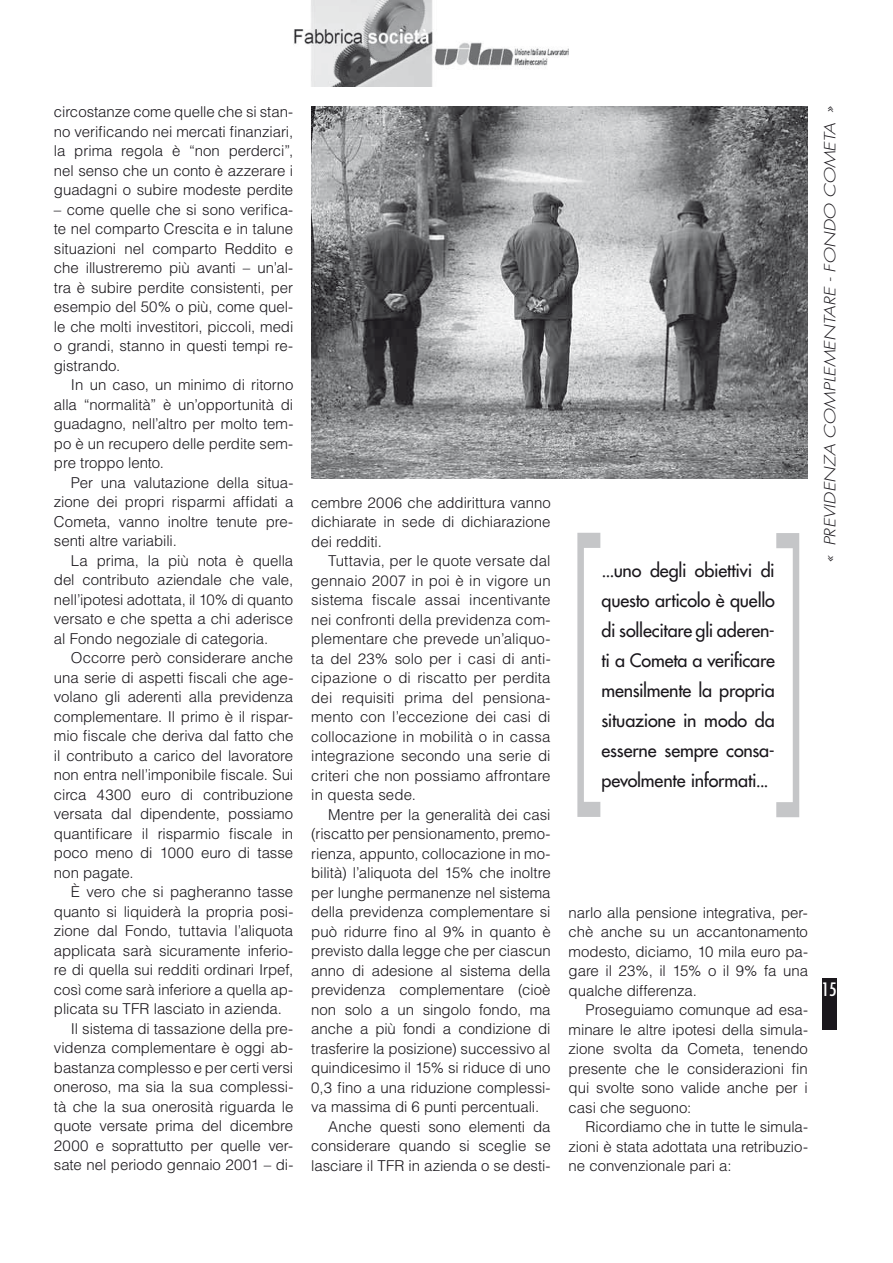
<style>
.page{position:relative;width:893px;height:1263px;background:#fff}
.page>*{position:absolute;margin:0;border:0;box-sizing:border-box;transform-origin:0 0}
.t1{font:300 297px "Futura Std";color:#c5c6c8;scale:.45 1}
.t2{font:500 18px/30px "Futura Std";letter-spacing:-.01em;color:#1a171c;text-align:justify}
.t3{font:condensed 18px "Futura Std";color:#fff}
.t4{font:300 15px/19.5px "Helvetica LT Std";color:#1a171c;text-align:justify}
.t5{font:italic 300 15px "Futura Std";color:#1a171c;scale:1.25 1}
</style>
<div class="page">
<img style="left:294px;top:0;width:274px;height:86px">
<div style="left:822px;top:978px;width:15px;height:51px;background:#1a171c"></div>
<img style="left:311px;top:106px;width:497px;height:373px">
<p class="t4" style="left:54px;top:103px;width:241px">circostanze come quelle che si stan&shy;no verificando nei mercati finanziari, la prima regola è “non perderci”, nel senso che un conto è azzerare i guadagni o subire modeste perdite</p>
<p class="t4" style="left:54px;top:201px;width:241px">– come quelle che si sono verifica&shy;te nel comparto Crescita e in talune situazioni nel comparto Reddito e che illustreremo più avanti – un’al&shy;tra è subire perdite consistenti, per esempio del 50% o più, come quel&shy;le che molti investitori, piccoli, medi o grandi, stanno in questi tempi re&shy;gistrando.</p>
<p class="t4" style="left:54px;top:376px;width:241px;text-indent:17px">In un caso, un minimo di ritorno alla “normalità” è un’opportunità di guadagno, nell’altro per molto tem&shy;po è un recupero delle perdite sem&shy;pre troppo lento.</p>
<p class="t4" style="left:54px;top:474px;width:241px;text-indent:17px">Per una valutazione della situa&shy;zione dei propri risparmi affidati a Cometa, vanno inoltre tenute pre&shy;senti altre variabili.</p>
<p class="t4" style="left:54px;top:552px;width:241px;text-indent:17px">La prima, la più nota è quella del contributo aziendale che vale, nell’ipotesi adottata, il 10% di quanto versato e che spetta a chi aderisce al Fondo negoziale di categoria.</p>
<p class="t4" style="left:54px;top:649px;width:241px;text-indent:17px">Occorre però considerare anche una serie di aspetti fiscali che age&shy;volano gli aderenti alla previdenza complementare. Il primo è il rispar&shy;mio fiscale che deriva dal fatto che il contributo a carico del lavoratore non entra nell’imponibile fiscale. Sui circa 4300 euro di contribuzione versata dal dipendente, possiamo quantificare il risparmio fiscale in poco meno di 1000 euro di tasse non pagate.</p>
<p class="t4" style="left:71px;top:883px;width:224px">È vero che si pagheranno tasse</p>
<p class="t4" style="left:54px;top:903px;width:241px">quanto si liquiderà la propria posi-</p>
<p class="t4" style="left:54px;top:922px;width:241px">zione dal Fondo, tuttavia l’aliquota</p>
<p class="t4" style="left:54px;top:942px;width:241px">applicata sarà sicuramente inferio-</p>
<p class="t4" style="left:54px;top:961px;width:241px">re di quella sui redditi ordinari Irpef,</p>
<p class="t4" style="left:54px;top:981px;width:241px">così come sarà inferiore a quella ap-</p>
<p class="t4" style="left:54px;top:1000px;width:229px">plicata su TFR lasciato in azienda.</p>
<p class="t4" style="left:71px;top:1020px;width:224px">Il sistema di tassazione della pre-</p>
<p class="t4" style="left:54px;top:1039px;width:241px">videnza complementare è oggi ab-</p>
<p class="t4" style="left:54px;top:1059px;width:241px">bastanza complesso e per certi versi</p>
<p class="t4" style="left:54px;top:1078px;width:241px">oneroso, ma sia la sua complessi-</p>
<p class="t4" style="left:54px;top:1098px;width:241px">tà che la sua onerosità riguarda le</p>
<p class="t4" style="left:54px;top:1117px;width:241px">quote versate prima del dicembre</p>
<p class="t4" style="left:54px;top:1137px;width:241px">2000 e soprattutto per quelle ver-</p>
<p class="t4" style="left:54px;top:1156px;width:241px">sate nel periodo gennaio 2001 – di-</p>
<p class="t4" style="left:311px;top:494px;width:241px">cembre 2006 che addirittura vanno dichiarate in sede di dichiarazione dei redditi.</p>
<p class="t4" style="left:311px;top:553px;width:241px;text-indent:17px">Tuttavia, per le quote versate dal gennaio 2007 in poi è in vigore un sistema fiscale assai incentivante nei confronti della previdenza com&shy;plementare che prevede un’aliquo&shy;ta del 23% solo per i casi di anti&shy;cipazione o di riscatto per perdita dei requisiti prima del pensiona&shy;mento con l’eccezione dei casi di collocazione in mobilità o in cassa integrazione secondo una serie di criteri che non possiamo affrontare in questa sede.</p>
<p class="t4" style="left:328px;top:806px;width:224px">Mentre per la generalità dei casi</p>
<p class="t4" style="left:311px;top:826px;width:241px">(riscatto per pensionamento, premo-</p>
<p class="t4" style="left:311px;top:845px;width:241px">rienza, appunto, collocazione in mo-</p>
<p class="t4" style="left:311px;top:865px;width:241px">bilità) l’aliquota del 15% che inoltre</p>
<p class="t4" style="left:311px;top:884px;width:241px">per lunghe permanenze nel sistema</p>
<p class="t4" style="left:311px;top:904px;width:241px">della previdenza complementare si</p>
<p class="t4" style="left:311px;top:923px;width:241px">può ridurre fino al 9% in quanto è</p>
<p class="t4" style="left:311px;top:943px;width:241px">previsto dalla legge che per ciascun</p>
<p class="t4" style="left:311px;top:962px;width:241px">anno di adesione al sistema della</p>
<p class="t4" style="left:311px;top:982px;width:241px">previdenza complementare (cioè</p>
<p class="t4" style="left:311px;top:1001px;width:241px">non solo a un singolo fondo, ma</p>
<p class="t4" style="left:311px;top:1021px;width:241px">anche a più fondi a condizione di</p>
<p class="t4" style="left:311px;top:1040px;width:241px">trasferire la posizione) successivo al</p>
<p class="t4" style="left:311px;top:1060px;width:241px">quindicesimo il 15% si riduce di uno</p>
<p class="t4" style="left:311px;top:1079px;width:241px">0,3 fino a una riduzione complessi-</p>
<p class="t4" style="left:311px;top:1099px;width:229px">va massima di 6 punti percentuali.</p>
<p class="t4" style="left:328px;top:1118px;width:224px">Anche questi sono elementi da</p>
<p class="t4" style="left:311px;top:1138px;width:241px">considerare quando si sceglie se</p>
<p class="t4" style="left:311px;top:1157px;width:241px">lasciare il TFR in azienda o se desti-</p>
<h1 class="t1" style="left:569px;top:480px;width:92px">[</h1>
<h1 class="t1" style="left:767px;top:481px;width:92px">]</h1>
<p class="t2" style="left:601px;top:556px;width:175px">...uno degli obiettivi di questo articolo è quello di sollecitare gli aderen&shy;ti a Cometa a verificare mensilmente la propria situazione in modo da esserne sempre consa-</p>
<p class="t2" style="left:601px;top:766px;width:169px">pevolmente informati...</p>
<p class="t5" style="left:823px;top:563px;width:367px;rotate:-90deg">« PREVIDENZA COMPLEMENTARE - FONDO COMETA »</p>
<p class="t4" style="left:569px;top:904px;width:241px">narlo alla pensione integrativa, per&shy;chè anche su un accantonamento modesto, diciamo, 10 mila euro pa&shy;gare il 23%, il 15% o il 9% fa una qualche differenza.</p>
<p class="t4" style="left:569px;top:1001px;width:241px;text-indent:17px">Proseguiamo comunque ad esa&shy;minare le altre ipotesi della simula&shy;zione svolta da Cometa, tenendo presente che le considerazioni fin qui svolte sono valide anche per i casi che seguono:</p>
<p class="t4" style="left:569px;top:1118px;width:241px;text-indent:17px">Ricordiamo che in tutte le simula&shy;zioni è stata adottata una retribuzio&shy;ne convenzionale pari a:</p>
<p class="t3" style="left:822px;top:979px;width:16px">15</p>
</div>
